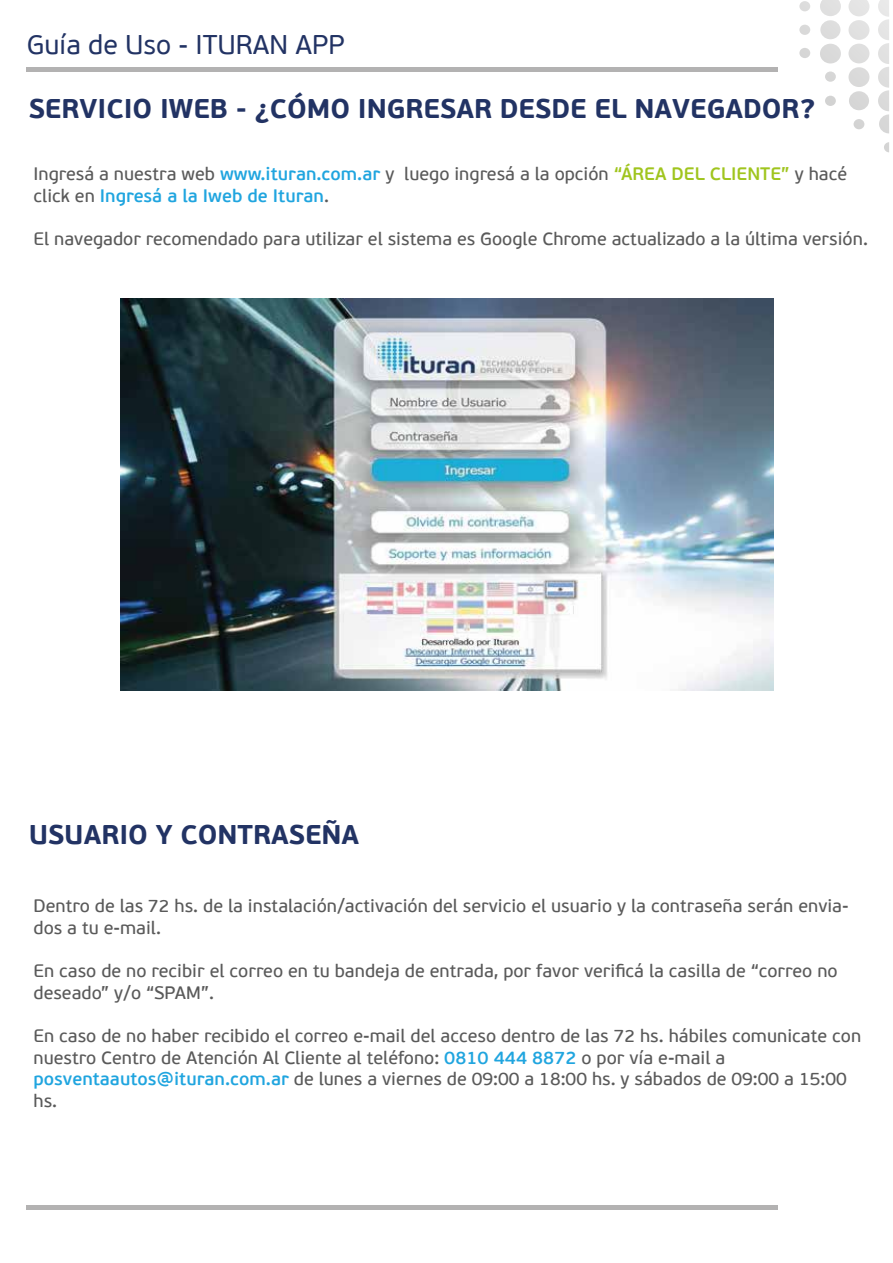
<style>
.page{position:relative;width:893px;height:1263px;background:#fff}
.page>*{position:absolute;margin:0;border:0;box-sizing:border-box;transform-origin:0 0}
.t1{font:700 27px "PF Beau Sans Pro";color:#223364}
.t2{font:27px "PF Beau Sans Pro";color:#223364}
.t3{font:18px/21.6px "PF Beau Sans Pro Bbook";color:#5a5a5a}
.t4{font:600 18px "PF Beau Sans Pro";color:#20a5df}
.s1{font-family:"PF Beau Sans Pro";font-weight:600;color:#20a5df}
.s2{font-family:"PF Beau Sans Pro";font-weight:600;color:#a0c51e}
.s3{font-family:"PF Beau Sans Pro Bbook";font-weight:400;color:#5a5a5a}
</style>
<div class="page">
<svg style="left:799px;top:0;width:90px;height:152px"></svg>
<hr style="left:27px;top:68px;width:751px;height:4px;background:#b3b2b2">
<hr style="left:27px;top:1206px;width:751px;height:4px;background:#b3b2b2">
<img style="left:121px;top:299px;width:652px;height:391px">
<h1 class="t2" style="left:27px;top:29px;width:320px">Guía de Uso - ITURAN APP</h1>
<h1 class="t1" style="left:29px;top:92px;width:788px">SERVICIO IWEB - ¿CÓMO INGRESAR DESDE EL NAVEGADOR?</h1>
<p class="t3" style="left:34px;top:163px;width:815px">Ingresá a nuestra web <span class="s1">www.ituran.com.ar</span> y luego ingresá a la opción <span class="s2">“ÁREA DEL CLIENTE”</span> y hacé</p>
<p class="t4" style="left:34px;top:185px;width:297px"><span class="s3">click en</span> Ingresá a la Iweb de Ituran<span class="s3">.</span></p>
<p class="t3" style="left:34px;top:228px;width:836px">El navegador recomendado para utilizar el sistema es Google Chrome actualizado a la última versión.</p>
<h1 class="t1" style="left:29px;top:818px;width:332px">USUARIO Y CONTRASEÑA</h1>
<p class="t3" style="left:34px;top:896px;width:817px">Dentro de las 72 hs. de la instalación/activación del servicio el usuario y la contraseña serán envia&shy;dos a tu e-mail.</p>
<p class="t3" style="left:34px;top:960px;width:806px">En caso de no recibir el correo en tu bandeja de entrada, por favor verificá la casilla de “correo no deseado” y/o “SPAM”.</p>
<p class="t3" style="left:34px;top:1025px;width:829px">En caso de no haber recibido el correo e-mail del acceso dentro de las 72 hs. hábiles comunicate con nuestro Centro de Atención Al Cliente al teléfono: <span class="s1">0810 444 8872</span> o por vía e-mail a <span class="s1">posventaautos@ituran.com.ar</span> de lunes a viernes de 09:00 a 18:00 hs. y sábados de 09:00 a 15:00 hs.</p>
</div>
